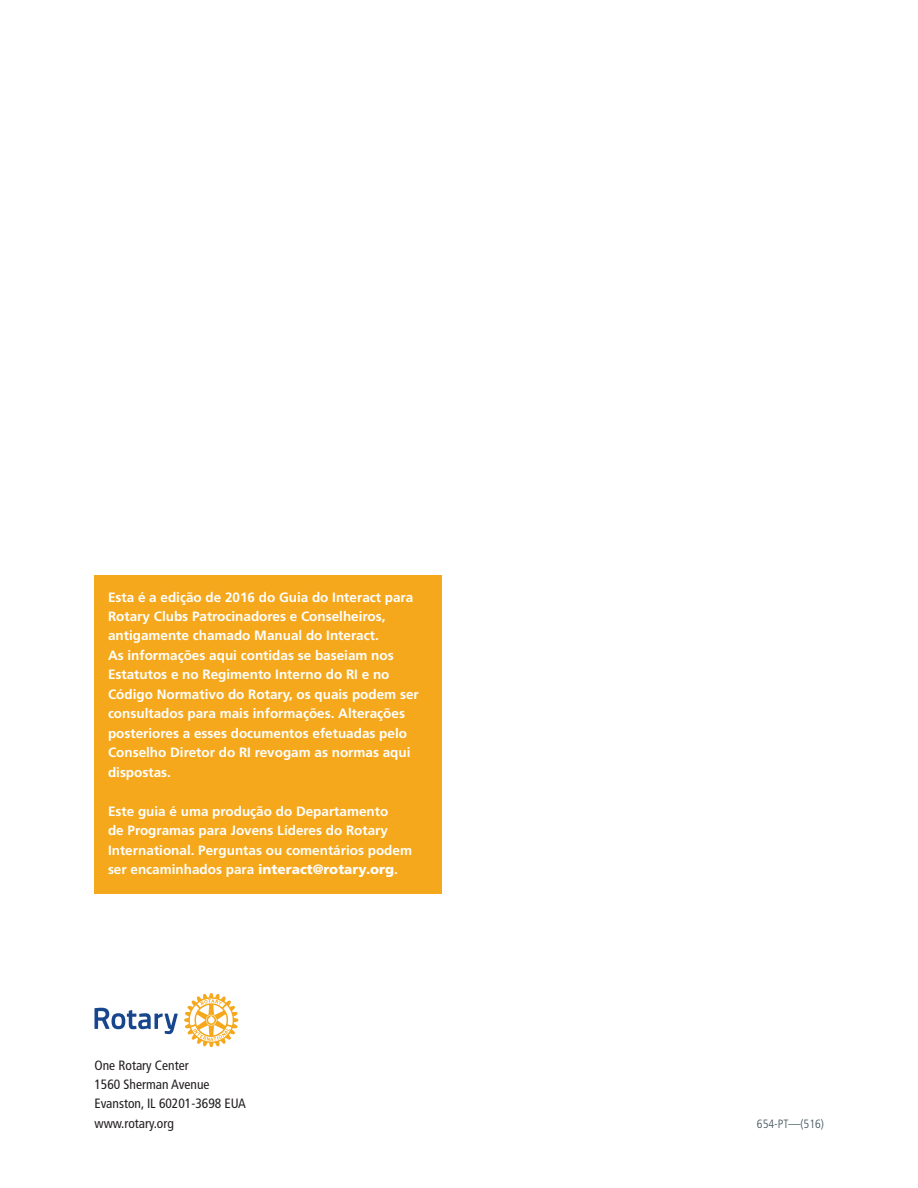
<style>
.page{position:relative;width:918px;height:1188px;background:#fff}
.page>*{position:absolute;margin:0;border:0;box-sizing:border-box;transform-origin:0 0}
.t1{font:700 13.5px/19.5px "Frutiger LT Std";color:#fff}
.t2{font:condensed 13.5px/19.5px "Frutiger LT Std";color:#231f20}
.t3{font:300 condensed 12px "Frutiger LT Std";color:#3b4f55}
.s1{font-weight:900}
</style>
<div class="page">
<div style="left:94px;top:575px;width:348px;height:319px;background:#f5a81c"></div>
<svg style="left:95px;top:1008px;width:83px;height:26px"></svg>
<svg style="left:184px;top:993px;width:54px;height:54px"></svg>
<p class="t1" style="left:108px;top:587px;width:312px">Esta é a edição de 2016 do Guia do Interact para Rotary Clubs Patrocinadores e Conselheiros, antigamente chamado Manual do Interact.<br>As informações aqui contidas se baseiam nos Estatutos e no Regimento Interno do RI e no Código Normativo do Rotary, os quais podem ser consultados para mais informações. Alterações posteriores a esses documentos efetuadas pelo Conselho Diretor do RI revogam as normas aqui dispostas.</p>
<p class="t1" style="left:108px;top:802px;width:306px">Este guia é uma produção do Departamento<br>de Programas para Jovens Líderes do Rotary International. Perguntas ou comentários podem ser encaminhados para <span class="s1">interact@rotary.org</span>.</p>
<p class="t2" style="left:94px;top:1055px;width:153px">One Rotary Center<br>1560 Sherman Avenue<br>Evanston, IL 60201-3698 EUA www.rotary.org</p>
<p class="t3" style="left:757px;top:1117px;width:68px">654-PT—(516)</p>
</div>
